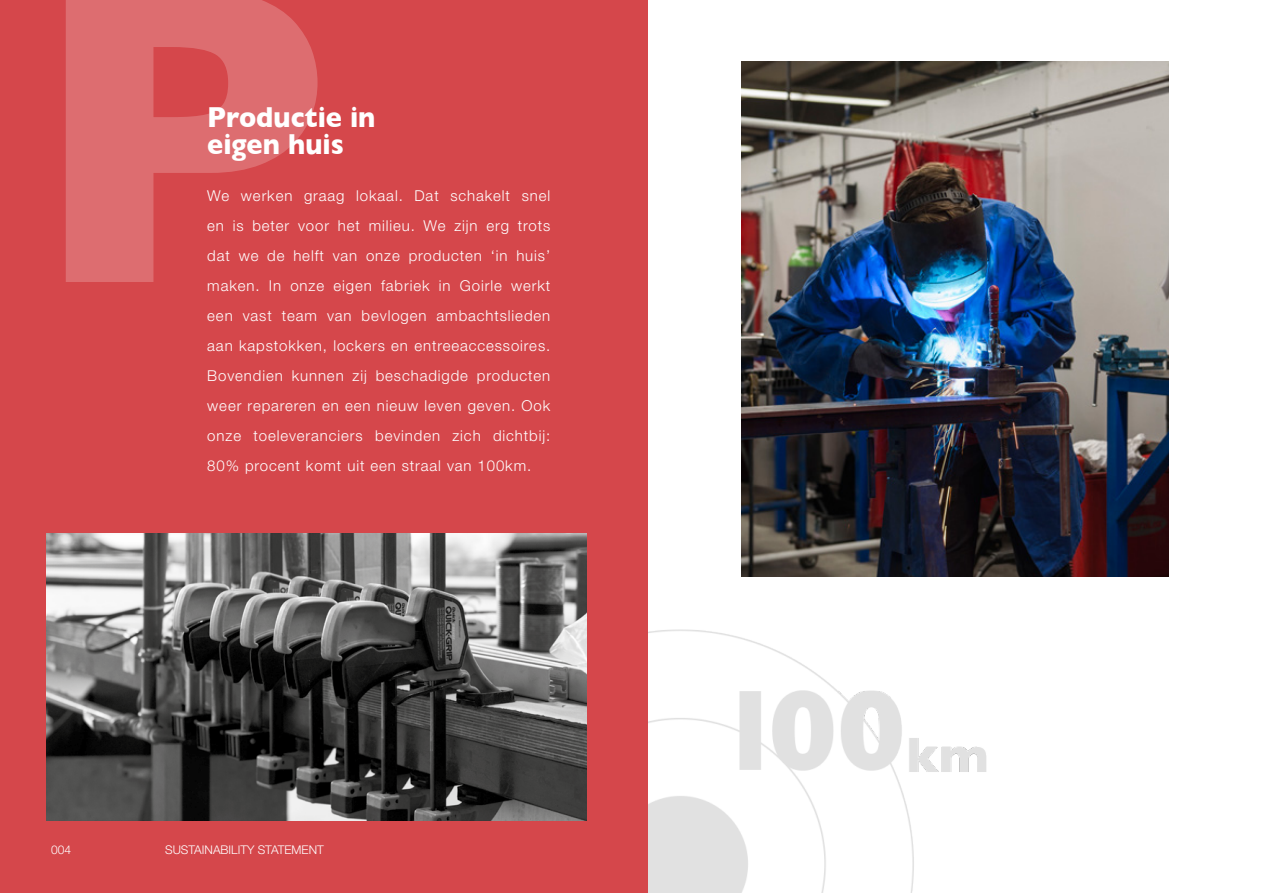
<style>
.page{position:relative;width:1263px;height:893px;background:#fff}
.page>*{position:absolute;margin:0;border:0;box-sizing:border-box;transform-origin:0 0}
.t1{font:700 429.6px "Gill Sans";color:#fff}
.t2{font:700 29.4px/27px "Gill Sans";color:#fff;scale:.92 1}
.t3{font:300 15px/30px "Helvetica Neue";letter-spacing:.06em;color:#fff;text-align:justify}
.t4{font:300 12px "Helvetica Neue";color:#fff}
</style>
<div class="page">
<img style="left:647px;top:591px;width:340px;height:302px">
<div style="left:0;top:0;width:647px;height:893px;background:#d5474b"></div>
<img style="left:47px;top:534px;width:540px;height:287px">
<img style="left:741px;top:62px;width:428px;height:515px">
<h1 class="t1" style="left:29px;top:-204px;width:302px">P</h1>
<h2 class="t2" style="left:207px;top:103px;width:184px">Productie in eigen huis</h2>
<p class="t3" style="left:207px;top:179px;width:344px">We werken graag lokaal. Dat schakelt snel en is beter voor het milieu. We zijn erg trots dat we de helft van onze producten ‘in huis’ maken. In onze eigen fabriek in Goirle werkt een vast team van bevlogen ambachtslieden aan kapstokken, lockers en entreeaccessoires.<br>Bovendien kunnen zij beschadigde producten weer repareren en een nieuw leven geven. Ook onze toeleveranciers bevinden zich dichtbij:<br>80% procent komt uit een straal van 100km.</p>
<p class="t4" style="left:51px;top:840px;width:22px">004</p>
<p class="t4" style="left:165px;top:840px;width:160px">SUSTAINABILITY STATEMENT</p>
</div>
